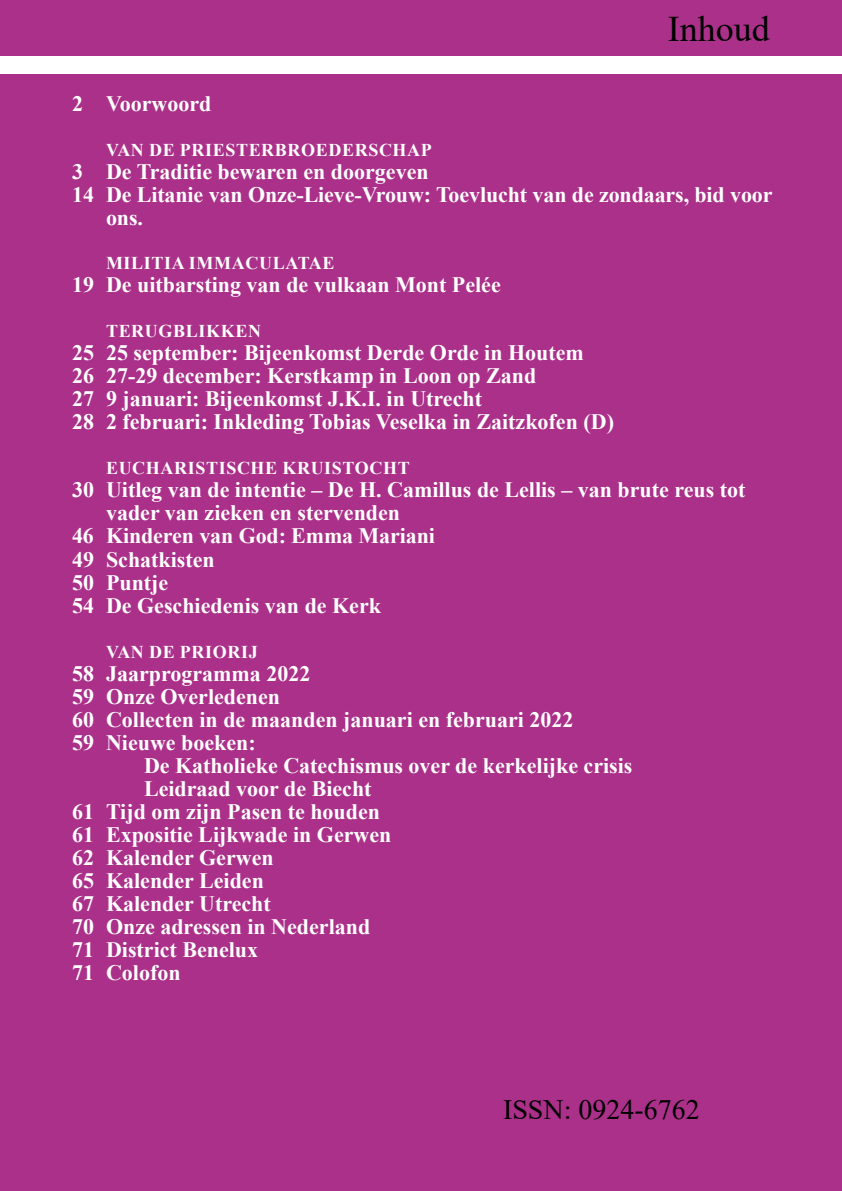
<style>
.page{position:relative;width:842px;height:1191px;background:#fff}
.page>*{position:absolute;margin:0;border:0;box-sizing:border-box;transform-origin:0 0}
.t1{font:36px "Times New Roman";color:#000}
.t2{font:28px "Times New Roman";color:#000}
.t3{font:700 22px/23px "Times New Roman";color:#fff}
.t4{font:700 18px "Times New Roman";letter-spacing:.035em;color:#fff}
</style>
<div class="page">
<div style="left:0;top:0;width:842px;height:57px;background:#ab3089"></div>
<div style="left:0;top:74px;width:842px;height:1117px;background:#ab3089"></div>
<div style="left:72px;top:72px;width:698px;height:1008px;background:#ab3089"></div>
<div style="left:0;top:57px;width:842px;height:17px;background:#fff"></div>
<h1 class="t1" style="left:668px;top:4px;width:103px">Inhoud</h1>
<p class="t3" style="left:72px;top:91px;width:141px">2 Voorwoord</p>
<p class="t4" style="left:106px;top:137px;width:327px">VAN DE PRIESTERBROEDERSCHAP</p>
<p class="t3" style="left:72px;top:159px;width:358px">3 De Traditie bewaren en doorgeven</p>
<p class="t3" style="left:72px;top:182px;width:702px">14 De Litanie van Onze‑Lieve‑Vrouw: Toevlucht van de zondaars, bid voor</p>
<p class="t3" style="left:106px;top:205px;width:38px">ons.</p>
<p class="t4" style="left:106px;top:250px;width:230px">MILITIA IMMACULATAE</p>
<p class="t3" style="left:72px;top:273px;width:430px">19 De uitbarsting van de vulkaan Mont Pelée</p>
<p class="t4" style="left:106px;top:318px;width:156px">TERUGBLIKKEN</p>
<p class="t3" style="left:72px;top:340px;width:543px">25 25 september: Bijeenkomst Derde Orde in Houtem<br>26 27-29 december: Kerstkamp in Loon op Zand<br>27 9 januari: Bijeenkomst J.K.I. in Utrecht<br>28 2 februari: Inkleding Tobias Veselka in Zaitzkofen (D)</p>
<p class="t4" style="left:106px;top:455px;width:305px">EUCHARISTISCHE KRUISTOCHT</p>
<p class="t3" style="left:72px;top:477px;width:675px">30 Uitleg van de intentie – De H. Camillus de Lellis – van brute reus tot</p>
<p class="t3" style="left:106px;top:500px;width:296px">vader van zieken en stervenden</p>
<p class="t3" style="left:72px;top:523px;width:364px">46 Kinderen van God: Emma Mariani</p>
<p class="t3" style="left:72px;top:547px;width:144px">49 Schatkisten</p>
<p class="t3" style="left:72px;top:570px;width:98px">50 Puntje</p>
<p class="t3" style="left:72px;top:593px;width:311px">54 De Geschiedenis van de Kerk</p>
<p class="t4" style="left:106px;top:638px;width:153px">VAN DE PRIORIJ</p>
<p class="t3" style="left:72px;top:661px;width:503px">58 Jaarprogramma 2022<br>59 Onze Overledenen<br>60 Collecten in de maanden januari en februari 2022<br>59 Nieuwe boeken:</p>
<p class="t3" style="left:144px;top:753px;width:490px">De Katholieke Catechismus over de kerkelijke crisis</p>
<p class="t3" style="left:144px;top:776px;width:229px">Leidraad voor de Biecht</p>
<p class="t3" style="left:72px;top:799px;width:310px">61 Tijd om zijn Pasen te houden</p>
<p class="t3" style="left:72px;top:822px;width:321px">61 Expositie Lijkwade in Gerwen</p>
<p class="t3" style="left:72px;top:845px;width:203px">62 Kalender Gerwen</p>
<p class="t3" style="left:72px;top:868px;width:193px">65 Kalender Leiden</p>
<p class="t3" style="left:72px;top:891px;width:200px">67 Kalender Utrecht</p>
<p class="t3" style="left:72px;top:914px;width:300px">70 Onze adressen in Nederland</p>
<p class="t3" style="left:72px;top:937px;width:188px">71 District Benelux</p>
<p class="t3" style="left:72px;top:960px;width:110px">71 Colofon</p>
<p class="t2" style="left:503px;top:1089px;width:198px">ISSN: 0924-6762</p>
</div>
